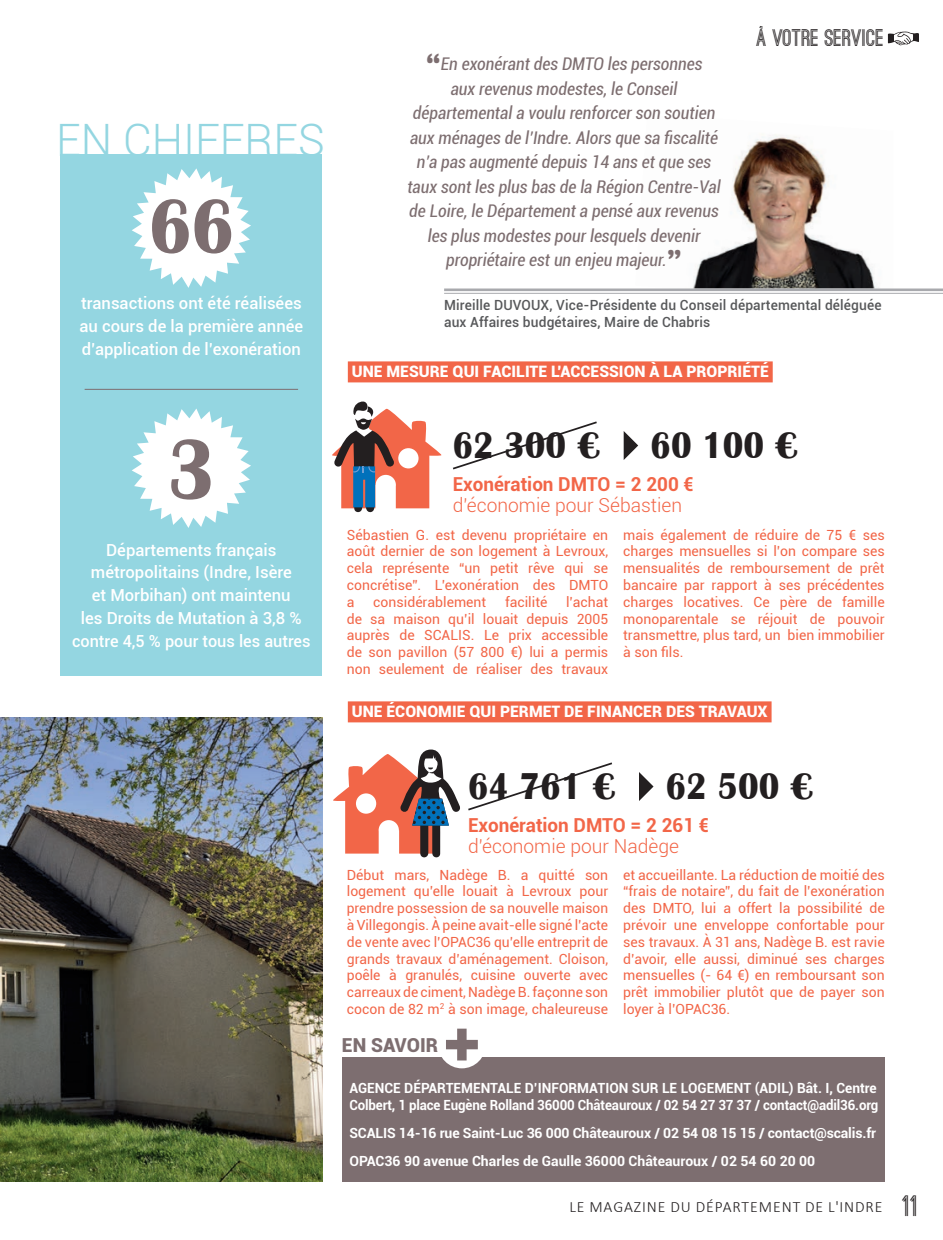
<style>
.page{position:relative;width:943px;height:1240px;background:#fff}
.page>*{position:absolute;margin:0;border:0;box-sizing:border-box;transform-origin:0 0}
.t1{font:700 87.5px "Britannic";color:#7d6e70;scale:.88 1}
.t2{font:700 78.75px "Britannic";color:#7d6e70;scale:.88 1}
.t3{font:300 44.62px "Roboto";color:#94d6e1}
.t4{font:700 38.5px "Britannic";letter-spacing:.02em;color:#231f20;scale:.85 1}
.t5{font:700 28px "Ostrich Sans";color:#231f20}
.t6{font:700 22.75px "Ostrich Sans";color:#231f20}
.t7{font:300 19.25px "Roboto";color:#f26648}
.t8{font:700 19.25px "Roboto";color:#f26648}
.t9{font:900 19.25px "Roboto";color:#7d6e70}
.t10{font:italic condensed 17.5px/24.5px "Roboto";color:#7d6e70;text-align:center}
.t11{font:500 16.62px/22.8px "Roboto";color:#fff;text-align:justify}
.t12{font:900 15.75px "Roboto";color:#fff}
.t13{font:300 15.75px "Calibri";letter-spacing:.06em;color:#231f20}
.t14{font:14px/16.8px "Roboto";color:#f26648;text-align:justify}
.t15{font:700 14px/17.5px "Roboto";letter-spacing:-.01em;color:#fff}
.t16{font:500 14px/16.8px "Roboto";letter-spacing:.01em;color:#57585a}
.s1{font-family:"Britannic";font-weight:700;font-style:normal;font-stretch:normal;font-size:31.5px}
</style>
<div class="page">
<img style="left:0;top:717px;width:322px;height:464px">
<img style="left:693px;top:134px;width:184px;height:154px">
<hr style="left:444px;top:288px;width:498px;height:3px;background:#a8a9ad">
<hr style="left:444px;top:293px;width:498px;height:1px;background:#a8a9ad">
<div style="left:342px;top:1057px;width:542px;height:124px;background:#7d6e70"></div>
<div style="left:438px;top:1020px;width:47px;height:48px;background:#fff;border-radius:50%"></div>
<svg style="left:446px;top:1028px;width:32px;height:32px"></svg>
<div style="left:61px;top:154px;width:261px;height:521px;background:#94d6e1"></div>
<svg style="left:132px;top:168px;width:119px;height:120px"></svg>
<svg style="left:132px;top:408px;width:119px;height:120px"></svg>
<hr style="left:85px;top:389px;width:213px;height:1px;background:#7d6e70">
<svg style="left:623px;top:431px;width:15px;height:29px"></svg>
<svg style="left:453px;top:421px;width:144px;height:49px"></svg>
<svg style="left:639px;top:772px;width:14px;height:29px"></svg>
<svg style="left:468px;top:762px;width:144px;height:49px"></svg>
<div style="left:348px;top:361px;width:424px;height:21px;background:#f26648"></div>
<div style="left:348px;top:701px;width:423px;height:21px;background:#f26648"></div>
<svg style="left:333px;top:749px;width:127px;height:108px"></svg>
<svg style="left:332px;top:401px;width:110px;height:111px"></svg>
<svg style="left:887px;top:31px;width:31px;height:15px"></svg>
<h3 class="t3" style="left:56px;top:109px;width:270px">EN CHIFFRES</h3>
<h2 class="t2" style="left:149px;top:182px;width:98px">66</h2>
<p class="t11" style="left:79px;top:291px;width:225px">transactions ont été réalisées au cours de la première année d’application de l’exonération</p>
<h1 class="t1" style="left:168px;top:420px;width:55px">3</h1>
<p class="t11" style="left:72px;top:537px;width:240px;text-align:center">Départements français métropolitains (Indre, Isère<br>et Morbihan) ont maintenu<br>les Droits de Mutation à 3,8 % contre 4,5 % pour tous les autres</p>
<p class="t10" style="left:407px;top:51px;width:315px"><span class="s1">“</span>En exonérant des DMTO les personnes<br>aux revenus modestes, le Conseil départemental a voulu renforcer son soutien aux ménages de l’Indre. Alors que sa fiscalité n’a pas augmenté depuis 14 ans et que ses taux sont les plus bas de la Région Centre-Val de Loire, le Département a pensé aux revenus les plus modestes pour lesquels devenir propriétaire est un enjeu majeur.<span class="s1">”</span></p>
<h3 class="t6" style="left:755px;top:29px;width:130px">A VOTRE SERVICE</h3>
<p class="t16" style="left:444px;top:296px;width:439px">Mireille DUVOUX, Vice-Présidente du Conseil départemental déléguée aux Affaires budgétaires, Maire de Chabris</p>
<p class="t12" style="left:352px;top:360px;width:418px">UNE MESURE QUI FACILITE L'ACCESSION À LA PROPRIÉTÉ</p>
<h3 class="t4" style="left:452px;top:423px;width:175px">62 300 €</h3>
<h3 class="t4" style="left:650px;top:423px;width:175px">60 100 €</h3>
<h3 class="t8" style="left:452px;top:470px;width:242px">Exonération DMTO = 2 200 €</h3>
<h3 class="t7" style="left:452px;top:492px;width:231px">d'économie pour Sébastien</h3>
<p class="t14" style="left:347px;top:525px;width:263px">Sébastien G. est devenu propriétaire en août dernier de son logement à Levroux, cela représente “un petit rêve qui se concrétise”. L’exonération des DMTO a</p>
<p class="t14" style="left:373px;top:593px;width:114px">considérablement</p>
<p class="t14" style="left:505px;top:593px;width:44px">facilité</p>
<p class="t14" style="left:347px;top:593px;width:263px;text-indent:219px">l’achat de sa maison qu’il louait depuis 2005 auprès de SCALIS. Le prix accessible de son pavillon (57 800 €) lui a permis non seulement de réaliser des travaux</p>
<p class="t14" style="left:623px;top:525px;width:263px">mais également de réduire de 75 € ses charges mensuelles si l’on compare ses mensualités de remboursement de prêt bancaire par rapport à ses précédentes charges locatives. Ce père de famille monoparentale se réjouit de pouvoir transmettre, plus tard, un bien immobilier à son fils.</p>
<p class="t12" style="left:352px;top:700px;width:417px">UNE ÉCONOMIE QUI PERMET DE FINANCER DES TRAVAUX</p>
<h3 class="t4" style="left:468px;top:764px;width:175px">64 761 €</h3>
<h3 class="t4" style="left:665px;top:764px;width:175px">62 500 €</h3>
<h3 class="t8" style="left:468px;top:811px;width:242px">Exonération DMTO = 2 261 €</h3>
<h3 class="t7" style="left:468px;top:833px;width:212px">d'économie pour Nadège</h3>
<p class="t14" style="left:347px;top:865px;width:263px">Début mars, Nadège B. a quitté son logement qu’elle louait à Levroux pour prendre possession de sa nouvelle maison à Villegongis. À peine avait-elle signé l’acte de vente avec l’OPAC36 qu’elle entreprit de grands travaux d’aménagement. Cloison, poêle à granulés, cuisine ouverte avec carreaux de ciment, Nadège B. façonne son cocon de 82 m<sup>2</sup> à son image, chaleureuse</p>
<h3 class="t9" style="left:342px;top:1031px;width:98px">EN SAVOIR</h3>
<p class="t14" style="left:623px;top:865px;width:263px">et accueillante. La réduction de moitié des “frais de notaire”, du fait de l’exonération des DMTO, lui a offert la possibilité de prévoir une enveloppe confortable pour ses travaux. À 31 ans, Nadège B. est ravie d’avoir, elle aussi, diminué ses charges mensuelles (- 64 €) en remboursant son prêt immobilier plutôt que de payer son loyer à l’OPAC36.</p>
<p class="t15" style="left:349px;top:1078px;width:530px">AGENCE DÉPARTEMENTALE D’INFORMATION SUR LE LOGEMENT (ADIL) Bât. I, Centre<br>Colbert, 1 place Eugène Rolland 36000 Châteauroux / 02 54 27 37 37 / contact@adil36.org</p>
<p class="t15" style="left:349px;top:1118px;width:528px;line-height:28px">SCALIS 14-16 rue Saint-Luc 36 000 Châteauroux / 02 54 08 15 15 / contact@scalis.fr<br>OPAC36 90 avenue Charles de Gaulle 36000 Châteauroux / 02 54 60 20 00</p>
<p class="t13" style="left:569px;top:1197px;width:315px">LE MAGAZINE DU DÉPARTEMENT DE L'INDRE</p>
<h3 class="t5" style="left:902px;top:1195px;width:17px">11</h3>
</div>
